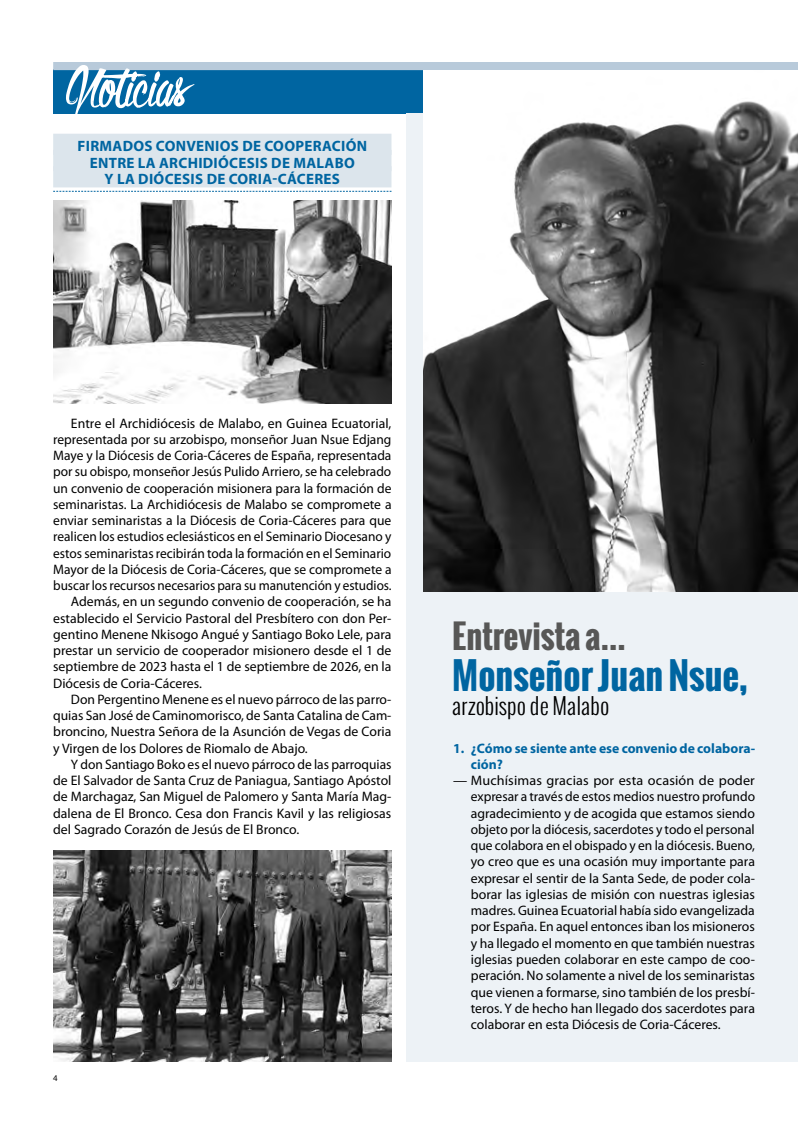
<style>
.page{position:relative;width:798px;height:1134px;background:#fff}
.page>*{position:absolute;margin:0;border:0;box-sizing:border-box;transform-origin:0 0}
.t1{font:700 36.25px "Oswald";color:#0065a1}
.t2{font:700 32.5px "Oswald";color:#575756}
.t3{font:300 22.5px "Oswald";color:#000}
.t4{font:700 15px/16.2px "Myriad Pro";letter-spacing:.02em;color:#0065a1;text-align:center}
.t5{font:13.75px/16.2px "Myriad Pro";color:#000;text-align:justify}
.t6{font:13.75px "Myriad Pro";color:#000;scale:.96 1}
.t7{font:700 13.75px/16.2px "Myriad Pro";color:#0065a1}
.t8{font:8.75px "Myriad Pro";color:#000}
</style>
<div class="page">
<div style="left:53px;top:69px;width:744px;height:44px;background:#0065a1"></div>
<div style="left:53px;top:62px;width:744px;height:8px;background:#b8cada"></div>
<div style="left:406px;top:113px;width:391px;height:948px;background:#edf2f6"></div>
<div style="left:53px;top:134px;width:338px;height:21px;background:#dce5ec"></div>
<div style="left:53px;top:150px;width:338px;height:21px;background:#dce5ec"></div>
<div style="left:53px;top:166px;width:338px;height:21px;background:#dce5ec"></div>
<svg style="left:53px;top:191px;width:338px;height:1px"></svg>
<svg style="left:66px;top:65px;width:128px;height:49px"></svg>
<img style="left:53px;top:200px;width:338px;height:203px">
<img style="left:53px;top:850px;width:338px;height:211px">
<img style="left:423px;top:70px;width:374px;height:522px">
<p class="t4" style="left:78px;top:138px;width:291px">FIRMADOS CONVENIOS DE COOPERACIÓN<br>ENTRE LA ARCHIDIÓCESIS DE MALABO<br>Y LA DIÓCESIS DE CORIA-CÁCERES</p>
<p class="t5" style="left:71px;top:415px;width:322px">Entre el Archidiócesis de Malabo, en Guinea Ecuatorial,</p>
<p class="t5" style="left:53px;top:431px;width:339px">representada por su arzobispo, monseñor Juan Nsue Edjang</p>
<p class="t5" style="left:53px;top:447px;width:339px">Maye y la Diócesis de Coria-Cáceres de España, representada</p>
<p class="t5" style="left:53px;top:463px;width:339px">por su obispo, monseñor Jesús Pulido Arriero, se ha celebrado</p>
<p class="t5" style="left:53px;top:480px;width:340px">un convenio de cooperación misionera para la formación de</p>
<p class="t5" style="left:53px;top:496px;width:340px">seminaristas. La Archidiócesis de Malabo se compromete a</p>
<p class="t5" style="left:53px;top:512px;width:339px">enviar seminaristas a la Diócesis de Coria-Cáceres para que</p>
<p class="t5" style="left:53px;top:528px;width:339px">realicen los estudios eclesiásticos en el Seminario Diocesano y</p>
<p class="t5" style="left:53px;top:545px;width:339px">estos seminaristas recibirán toda la formación en el Seminario</p>
<p class="t5" style="left:53px;top:561px;width:340px">Mayor de la Diócesis de Coria-Cáceres, que se compromete a</p>
<p class="t6" style="left:53px;top:577px;width:354px">buscar los recursos necesarios para su manutención y estudios.</p>
<p class="t5" style="left:71px;top:593px;width:322px">Además, en un segundo convenio de cooperación, se ha</p>
<p class="t5" style="left:53px;top:610px;width:339px">establecido el Servicio Pastoral del Presbítero con don Per-</p>
<p class="t5" style="left:53px;top:626px;width:339px">gentino Menene Nkisogo Angué y Santiago Boko Lele, para</p>
<p class="t5" style="left:53px;top:642px;width:340px">prestar un servicio de cooperador misionero desde el 1 de</p>
<p class="t5" style="left:53px;top:658px;width:339px">septiembre de 2023 hasta el 1 de septiembre de 2026, en la</p>
<p class="t5" style="left:53px;top:675px;width:150px">Diócesis de Coria-Cáceres.</p>
<p class="t5" style="left:71px;top:691px;width:322px">Don Pergentino Menene es el nuevo párroco de las parro-</p>
<p class="t5" style="left:53px;top:707px;width:339px">quias San José de Caminomorisco, de Santa Catalina de Cam-</p>
<p class="t5" style="left:53px;top:723px;width:339px">broncino, Nuestra Señora de la Asunción de Vegas de Coria</p>
<p class="t5" style="left:53px;top:740px;width:256px">y Virgen de los Dolores de Riomalo de Abajo.</p>
<p class="t5" style="left:71px;top:756px;width:322px">Y don Santiago Boko es el nuevo párroco de las parroquias</p>
<p class="t5" style="left:53px;top:772px;width:339px">de El Salvador de Santa Cruz de Paniagua, Santiago Apóstol</p>
<p class="t5" style="left:53px;top:788px;width:339px">de Marchagaz, San Miguel de Palomero y Santa María Mag-</p>
<p class="t5" style="left:53px;top:805px;width:339px">dalena de El Bronco. Cesa don Francis Kavil y las religiosas</p>
<p class="t5" style="left:53px;top:821px;width:247px">del Sagrado Corazón de Jesús de El Bronco.</p>
<p class="t8" style="left:53px;top:1072px;width:6px">4</p>
<h2 class="t2" style="left:452px;top:612px;width:175px">Entrevista a...</h2>
<h1 class="t1" style="left:452px;top:648px;width:296px">Monseñor Juan Nsue,</h1>
<h3 class="t3" style="left:452px;top:690px;width:158px">arzobispo de Malabo</h3>
<p class="t7" style="left:470px;top:739px;width:286px;text-indent:-18px">1. ¿Cómo se siente ante ese convenio de colabora&shy;ción?</p>
<p class="t5" style="left:470px;top:772px;width:285px;text-indent:-18px">— Muchísimas gracias por esta ocasión de poder expresar a través de estos medios nuestro profundo agradecimiento y de acogida que estamos siendo objeto por la diócesis, sacerdotes y todo el personal que colabora en el obispado y en la diócesis. Bueno, yo creo que es una ocasión muy importante para expresar el sentir de la Santa Sede, de poder cola&shy;borar las iglesias de misión con nuestras iglesias madres. Guinea Ecuatorial había sido evangelizada por España. En aquel entonces iban los misioneros y ha llegado el momento en que también nuestras iglesias pueden colaborar en este campo de coo&shy;peración. No solamente a nivel de los seminaristas que vienen a formarse, sino también de los presbí&shy;teros. Y de hecho han llegado dos sacerdotes para colaborar en esta Diócesis de Coria-Cáceres.</p>
</div>
